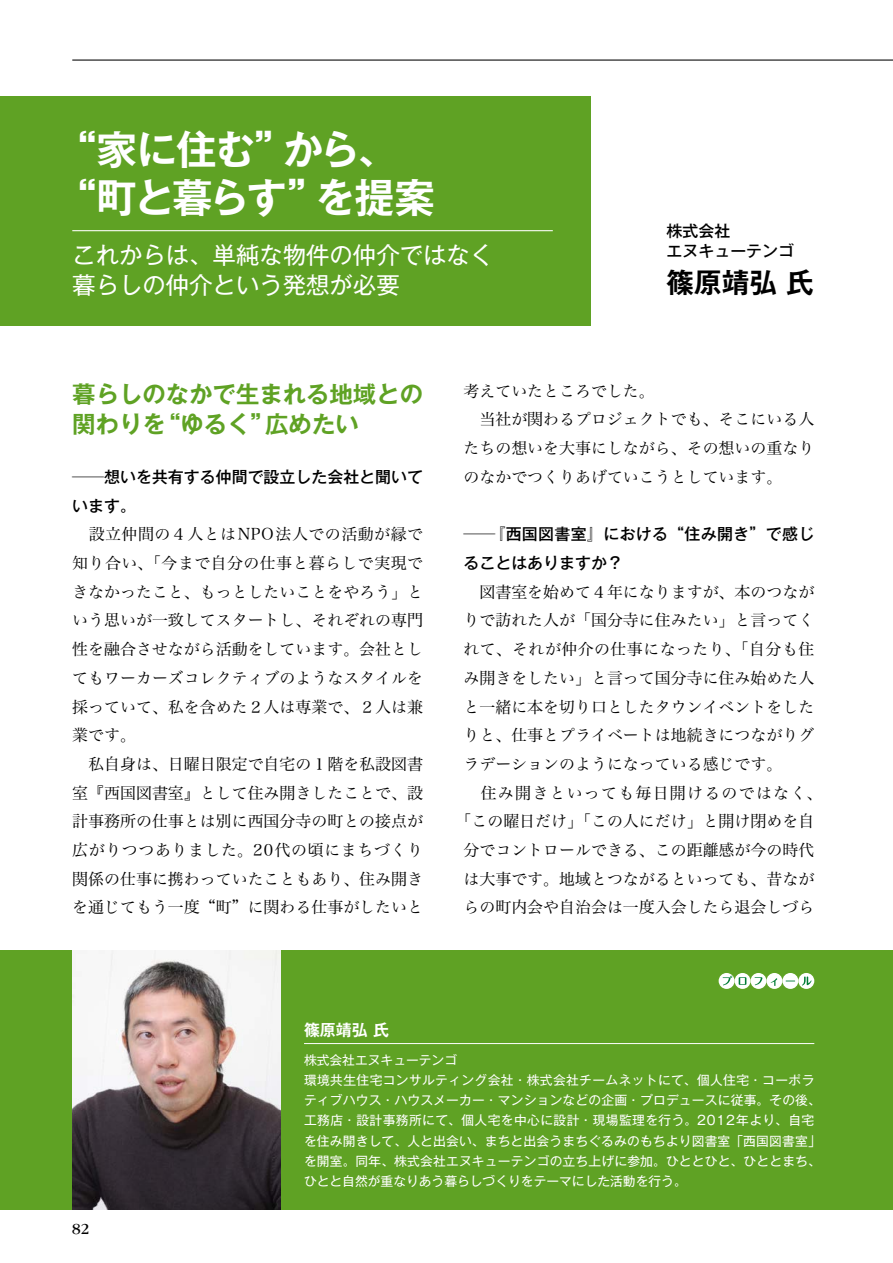
<style>
.page{position:relative;width:893px;height:1263px;background:#fff}
.page>*{position:absolute;margin:0;border:0;box-sizing:border-box;transform-origin:0 0}
.t1{font:700 40.35px/47.8px "Gothic MB101 Pro De";letter-spacing:-.055em;color:#fff}
.t2{font:700 27.6px "Gothic MB101 Pro De";color:#000}
.t3{font:23.4px/29.7px "Gothic MB101 Pro";color:#fff}
.t4{font:700 23.4px/29.7px "Gothic MB101 Pro De";color:#5fa224}
.t5{font:15.9px/28.7px "Hira Min Pro W3";color:#000}
.t6{font:500 15.9px/20.2px "Gothic MB101 Pro";color:#000}
.t7{font:500 15.9px/28.7px "Gothic MB101 Pro";letter-spacing:.02em;color:#000}
.t8{font:15.9px "Hira Min Pro W3";letter-spacing:.03em;color:#000}
.t9{font:15.9px "Hira Min Pro W3";letter-spacing:.08em;color:#000}
.t10{font:700 15.9px "Gothic MB101 Pro De";color:#fff}
.t11{font:15.9px "ITC Garamond Std";color:#000}
.t12{font:12.75px/20.2px "Gothic MB101 Pro";letter-spacing:.015em;color:#fff}
.s1{font-family:"Gothic MB101 Pro De";font-weight:700}
</style>
<div class="page">
<div style="left:0;top:950px;width:893px;height:260px;background:#5fa224"></div>
<div style="left:0;top:96px;width:591px;height:229px;background:#5fa224"></div>
<hr style="left:72px;top:60px;width:821px;height:1px;background:#000">
<hr style="left:72px;top:230px;width:481px;height:1px;background:#fff">
<hr style="left:304px;top:1043px;width:510px;height:1px;background:#fff">
<img style="left:72px;top:950px;width:209px;height:260px">
<svg style="left:719px;top:973px;width:16px;height:16px"></svg>
<svg style="left:723px;top:976px;width:9px;height:9px"></svg>
<svg style="left:735px;top:973px;width:15px;height:16px"></svg>
<svg style="left:739px;top:977px;width:7px;height:8px"></svg>
<svg style="left:750px;top:973px;width:16px;height:16px"></svg>
<svg style="left:755px;top:977px;width:7px;height:8px"></svg>
<svg style="left:766px;top:973px;width:16px;height:16px"></svg>
<svg style="left:771px;top:978px;width:6px;height:8px"></svg>
<svg style="left:798px;top:973px;width:16px;height:16px"></svg>
<svg style="left:802px;top:976px;width:9px;height:9px"></svg>
<svg style="left:782px;top:973px;width:16px;height:16px"></svg>
<h1 class="t1" style="left:56px;top:121px;width:380px">“家に住む”から、“町と暮らす”を提案</h1>
<h3 class="t3" style="left:72px;top:237px;width:422px">これからは、単純な物件の仲介ではなく暮らしの仲介という発想が必要</h3>
<p class="t6" style="left:666px;top:219px;width:129px">株式会社<br>エヌキューテンゴ</p>
<h2 class="t2" style="left:666px;top:260px;width:149px">篠原靖弘 氏</h2>
<h3 class="t4" style="left:72px;top:376px;width:352px">暮らしのなかで生まれる地域との関わりを“ゆるく”広めたい</h3>
<p class="t6" style="left:72px;top:460px;width:352px;line-height:28.7px"><span class="s1">─</span>想いを共有する仲間で設立した会社と聞いています。</p>
<p class="t5" style="left:72px;top:518px;width:352px">　設立仲間の４人とはNPO法人での活動が縁で知り合い、「今まで自分の仕事と暮らしで実現できなかったこと、もっとしたいことをやろう」という思いが一致してスタートし、それぞれの専門性を融合させながら活動をしています。会社としてもワーカーズコレクティブのようなスタイルを採っていて、私を含めた２人は専業で、２人は兼業です。<br>　私自身は、日曜日限定で自宅の１階を私設図書室『西国図書室』として住み開きしたことで、設計事務所の仕事とは別に西国分寺の町との接点が広がりつつありました。20代の頃にまちづくり関係の仕事に携わっていたこともあり、住み開きを通じてもう一度“町”に関わる仕事がしたいと</p>
<p class="t5" style="left:463px;top:375px;width:352px">考えていたところでした。　<br>　当社が関わるプロジェクトでも、そこにいる人たちの想いを大事にしながら、その想いの重なりのなかでつくりあげていこうとしています。</p>
<p class="t7" style="left:463px;top:518px;width:352px"><span class="s1">─</span>『西国図書室』における“住み開き”で感じることはありますか？</p>
<p class="t5" style="left:463px;top:576px;width:352px">　図書室を始めて４年になりますが、本のつなが</p>
<p class="t5" style="left:463px;top:605px;width:352px">りで訪れた人が「国分寺に住みたい」と言ってく</p>
<p class="t8" style="left:463px;top:635px;width:352px">れて、それが仲介の仕事になったり、「自分も住</p>
<p class="t5" style="left:463px;top:662px;width:352px">み開きをしたい」と言って国分寺に住み始めた人</p>
<p class="t5" style="left:463px;top:691px;width:352px">と一緒に本を切り口としたタウンイベントをした</p>
<p class="t5" style="left:463px;top:719px;width:352px">りと、仕事とプライベートは地続きにつながりグ</p>
<p class="t5" style="left:463px;top:748px;width:320px">ラデーションのようになっている感じです。</p>
<p class="t9" style="left:463px;top:779px;width:360px">　住み開きといっても毎日開けるのではなく、</p>
<p class="t5" style="left:455px;top:805px;width:360px">「この曜日だけ」「この人にだけ」と開け閉めを自</p>
<p class="t5" style="left:463px;top:834px;width:352px">分でコントロールできる、この距離感が今の時代</p>
<p class="t5" style="left:463px;top:863px;width:352px">は大事です。地域とつながるといっても、昔なが</p>
<p class="t5" style="left:463px;top:892px;width:352px">らの町内会や自治会は一度入会したら退会しづら</p>
<p class="t11" style="left:72px;top:1220px;width:18px">82</p>
<p class="t10" style="left:304px;top:1016px;width:87px">篠原靖弘 氏</p>
<p class="t12" style="left:304px;top:1048px;width:518px">株式会社エヌキューテンゴ<br>環境共生住宅コンサルティング会社・株式会社チームネットにて、個人住宅・コーポラティブハウス・ハウスメーカー・マンションなどの企画・プロデュースに従事。その後、工務店・設計事務所にて、個人宅を中心に設計・現場監理を行う。2012年より、自宅を住み開きして、人と出会い、まちと出会うまちぐるみのもちより図書室「西国図書室」を開室。同年、株式会社エヌキューテンゴの立ち上げに参加。ひととひと、ひととまち、ひとと自然が重なりあう暮らしづくりをテーマにした活動を行う。</p>
</div>
